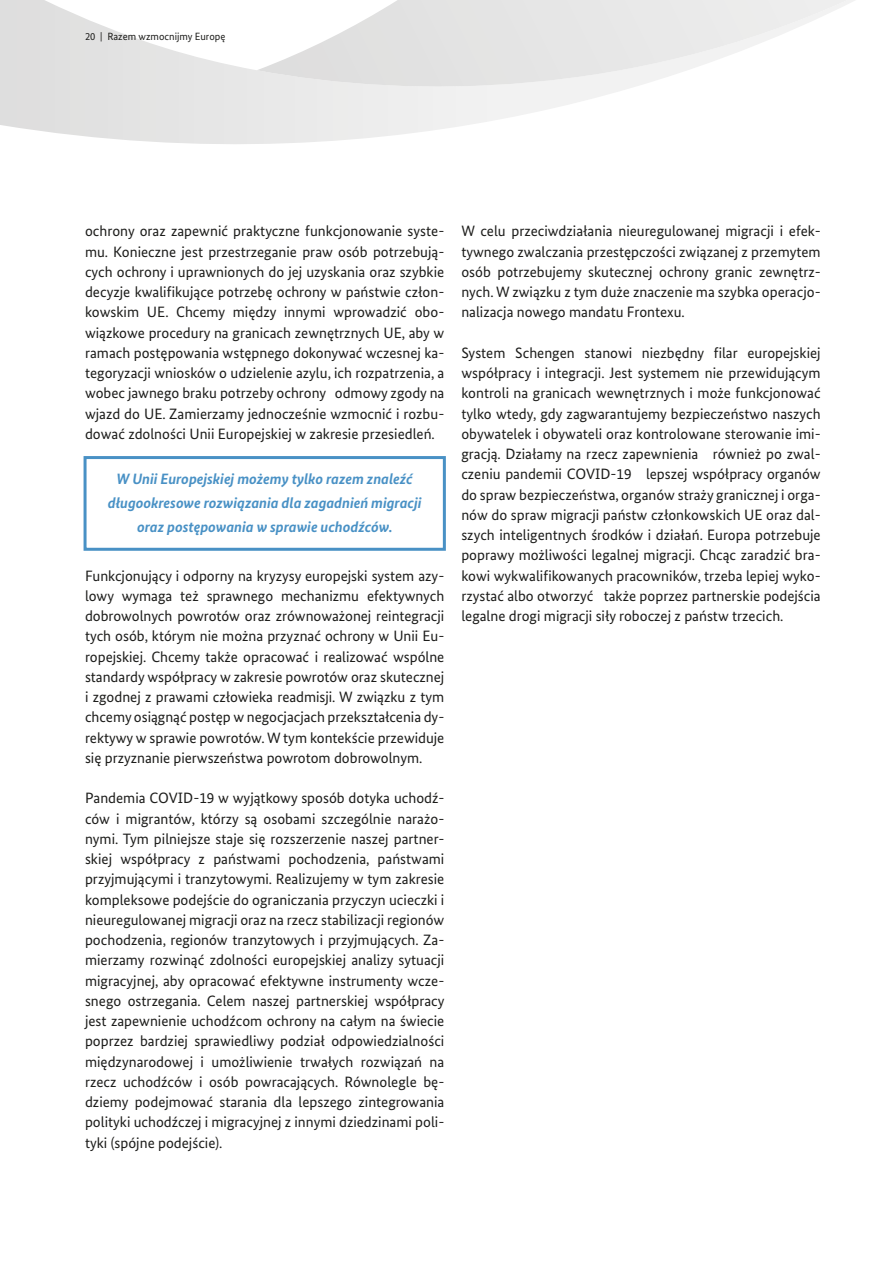
<style>
.page{position:relative;width:893px;height:1263px;background:#fff}
.page>*{position:absolute;margin:0;border:0;box-sizing:border-box;transform-origin:0 0}
.t1{font:15px/20.2px "Bundes Sans";color:#1d1d1b;text-align:justify}
.t2{font:italic 700 15px/24px "Bundes Sans";letter-spacing:-.005em;color:#4991c5;text-align:center}
.t3{font:10.5px "Bundes Sans";color:#1d1d1b}
</style>
<div class="page">
<div style="left:84px;top:456px;width:362px;height:95px;border:3px solid #4991c5"></div>
<svg style="left:0;top:0;width:855px;height:144px"></svg>
<svg style="left:257px;top:0;width:591px;height:99px"></svg>
<p class="t3" style="left:85px;top:30px;width:142px">20 | Razem wzmocnijmy Europę</p>
<p class="t1" style="left:85px;top:221px;width:361px">ochrony oraz zapewnić praktyczne funkcjonowanie syste&shy;mu. Konieczne jest przestrzeganie praw osób potrzebują&shy;cych ochrony i uprawnionych do jej uzyskania oraz szybkie decyzje kwalifikujące potrzebę ochrony w państwie człon&shy;kowskim UE. Chcemy między innymi wprowadzić obo&shy;wiązkowe procedury na granicach zewnętrznych UE, aby w ramach postępowania wstępnego dokonywać wczesnej ka&shy;tegoryzacji wniosków o udzielenie azylu, ich rozpatrzenia, a wobec jawnego braku potrzeby ochrony odmowy zgody na wjazd do UE. Zamierzamy jednocześnie wzmocnić i rozbu&shy;dować zdolności Unii Europejskiej w zakresie przesiedleń.</p>
<p class="t2" style="left:108px;top:467px;width:315px">W Unii Europejskiej możemy tylko razem znaleźć długookresowe rozwiązania dla zagadnień migracji oraz postępowania w sprawie uchodźców.</p>
<p class="t1" style="left:85px;top:565px;width:361px">Funkcjonujący i odporny na kryzysy europejski system azy&shy;lowy wymaga też sprawnego mechanizmu efektywnych dobrowolnych powrotów oraz zrównoważonej reintegracji tych osób, którym nie można przyznać ochrony w Unii Eu&shy;ropejskiej. Chcemy także opracować i realizować wspólne standardy współpracy w zakresie powrotów oraz skutecznej i zgodnej z prawami człowieka readmisji. W związku z tym chcemy osiągnąć postęp w negocjacjach przekształcenia dy&shy;rektywy w sprawie powrotów. W tym kontekście przewiduje się przyznanie pierwszeństwa powrotom dobrowolnym.</p>
<p class="t1" style="left:85px;top:788px;width:361px">Pandemia COVID-19 w wyjątkowy sposób dotyka uchodź&shy;ców i migrantów, którzy są osobami szczególnie narażo&shy;nymi. Tym pilniejsze staje się rozszerzenie naszej partner&shy;skiej współpracy z państwami pochodzenia, państwami przyjmującymi i tranzytowymi. Realizujemy w tym zakresie kompleksowe podejście do ograniczania przyczyn ucieczki i nieuregulowanej migracji oraz na rzecz stabilizacji regionów pochodzenia, regionów tranzytowych i przyjmujących. Za&shy;mierzamy rozwinąć zdolności europejskiej analizy sytuacji migracyjnej, aby opracować efektywne instrumenty wcze&shy;snego ostrzegania. Celem naszej partnerskiej współpracy jest zapewnienie uchodźcom ochrony na całym na świecie poprzez bardziej sprawiedliwy podział odpowiedzialności międzynarodowej i umożliwienie trwałych rozwiązań na rzecz uchodźców i osób powracających. Równolegle bę&shy;dziemy podejmować starania dla lepszego zintegrowania polityki uchodźczej i migracyjnej z innymi dziedzinami poli&shy;tyki (spójne podejście).</p>
<p class="t1" style="left:461px;top:221px;width:361px">W celu przeciwdziałania nieuregulowanej migracji i efek&shy;tywnego zwalczania przestępczości związanej z przemytem osób potrzebujemy skutecznej ochrony granic zewnętrz&shy;nych. W związku z tym duże znaczenie ma szybka operacjo&shy;nalizacja nowego mandatu Frontexu.</p>
<p class="t1" style="left:461px;top:342px;width:361px">System Schengen stanowi niezbędny filar europejskiej współpracy i integracji. Jest systemem nie przewidującym kontroli na granicach wewnętrznych i może funkcjonować tylko wtedy, gdy zagwarantujemy bezpieczeństwo naszych obywatelek i obywateli oraz kontrolowane sterowanie imi&shy;gracją. Działamy na rzecz zapewnienia również po zwal&shy;czeniu pandemii COVID-19 lepszej współpracy organów do spraw bezpieczeństwa, organów straży granicznej i orga&shy;nów do spraw migracji państw członkowskich UE oraz dal&shy;szych inteligentnych środków i działań. Europa potrzebuje poprawy możliwości legalnej migracji. Chcąc zaradzić bra&shy;kowi wykwalifikowanych pracowników, trzeba lepiej wyko&shy;rzystać albo otworzyć także poprzez partnerskie podejścia legalne drogi migracji siły roboczej z państw trzecich.</p>
</div>
